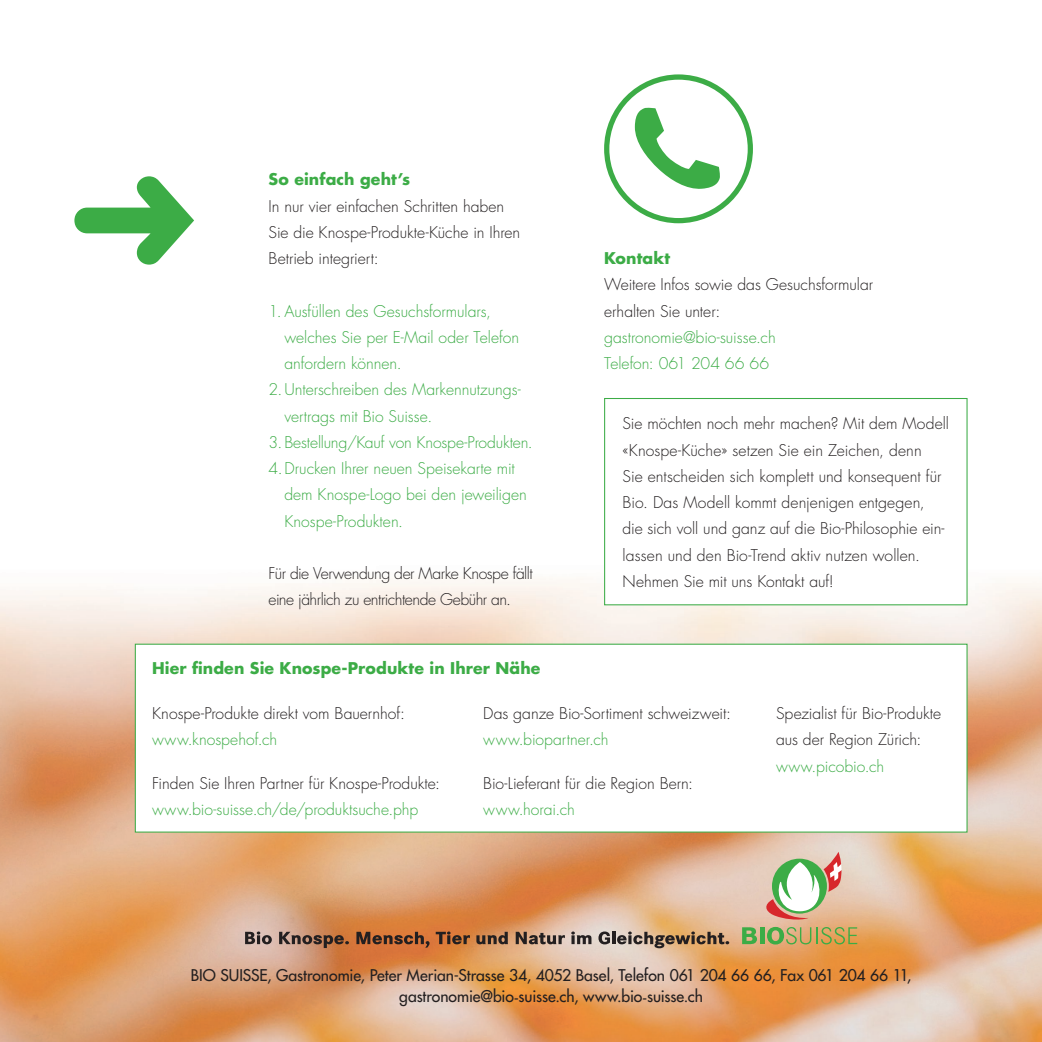
<style>
.page{position:relative;width:1042px;height:1042px;background:#fff}
.page>*{position:absolute;margin:0;border:0;box-sizing:border-box;transform-origin:0 0}
.t1{font:300 15.75px/26.2px "Futura Std";letter-spacing:-.005em;color:#231f20}
.t2{font:300 15.75px/26.2px "Futura Std";color:#3cac46}
.t3{font:500 15.75px/21px "Futura Std";letter-spacing:-.005em;color:#231f20;text-align:center}
.t4{font:300 15.75px/26.2px "Futura Std";letter-spacing:-.035em;color:#231f20}
.t5{font:700 15.75px "Futura Std";letter-spacing:.01em;color:#3cac46}
</style>
<div class="page">
<img style="left:0;top:564px;width:1042px;height:478px">
<div style="left:135px;top:644px;width:832px;height:188px;background:#fff;border:1px solid #3cac46"></div>
<svg style="left:742px;top:927px;width:15px;height:17px"></svg>
<hr style="left:760px;top:927px;width:4px;height:17px;background:#3cac46">
<svg style="left:767px;top:927px;width:90px;height:17px;background:#b0a861"></svg>
<svg style="left:763px;top:852px;width:78px;height:69px"></svg>
<svg style="left:245px;top:931px;width:27px;height:13px"></svg>
<svg style="left:279px;top:932px;width:70px;height:16px"></svg>
<svg style="left:356px;top:932px;width:73px;height:15px"></svg>
<svg style="left:436px;top:931px;width:34px;height:13px"></svg>
<svg style="left:476px;top:932px;width:32px;height:12px"></svg>
<svg style="left:516px;top:932px;width:49px;height:12px"></svg>
<svg style="left:571px;top:931px;width:20px;height:13px"></svg>
<svg style="left:598px;top:931px;width:131px;height:17px;background:#9e856c"></svg>
<div style="left:604px;top:398px;width:363px;height:207px;background:#fff"></div>
<div style="left:604px;top:398px;width:363px;height:207px;border:1px solid #3cac46"></div>
<div style="left:604px;top:74px;width:149px;height:149px;border:5px solid #3cac46;border-radius:50%"></div>
<svg style="left:635px;top:107px;width:85px;height:82px"></svg>
<svg style="left:74px;top:176px;width:120px;height:89px"></svg>
<p class="t5" style="left:269px;top:169px;width:143px">So einfach geht’s</p>
<p class="t1" style="left:269px;top:193px;width:253px">In nur vier einfachen Schritten haben<br>Sie die Knospe-Produkte-Küche in Ihren<br>Betrieb integriert:</p>
<p class="t2" style="left:284px;top:298px;width:236px;text-indent:-16px">1. Ausfüllen des Gesuchsformulars, welches Sie per E-Mail oder Telefon anfordern können.</p>
<p class="t2" style="left:284px;top:377px;width:238px;text-indent:-16px">2. Unterschreiben des Markennutzungs&shy;vertrags mit Bio Suisse.</p>
<p class="t2" style="left:269px;top:429px;width:266px">3. Bestellung/Kauf von Knospe-Produkten.</p>
<p class="t2" style="left:284px;top:456px;width:244px;text-indent:-16px">4. Drucken Ihrer neuen Speisekarte mit dem Knospe-Logo bei den jeweiligen<br>Knospe-Produkten.</p>
<p class="t4" style="left:269px;top:561px;width:266px">Für die Verwendung der Marke Knospe fällt eine jährlich zu entrichtende Gebühr an.</p>
<p class="t5" style="left:152px;top:658px;width:390px">Hier nden Sie Knospe-Produkte in Ihrer Nähe</p>
<p class="t5" style="left:604px;top:248px;width:68px">Kontakt</p>
<p class="t1" style="left:604px;top:272px;width:271px">Weitere Infos sowie das Gesuchsformular erhalten Sie unter:</p>
<p class="t2" style="left:604px;top:324px;width:173px">gastronomie@bio-suisse.ch<br>Telefon: 061 204 66 66</p>
<p class="t1" style="left:622px;top:411px;width:328px">Sie möchten noch mehr machen? Mit dem Modell «Knospe-Küche» setzen Sie ein Zeichen, denn<br>Sie entscheiden sich komplett und konsequent für Bio. Das Modell kommt denjenigen entgegen, die sich voll und ganz auf die Bio-Philosophie ein&shy;lassen und den Bio-Trend aktiv nutzen wollen.<br>Nehmen Sie mit uns Kontakt auf!</p>
<p class="t1" style="left:152px;top:701px;width:254px">Knospe-Produkte direkt vom Bauernhof:</p>
<p class="t2" style="left:152px;top:727px;width:127px">www.knospehof.ch</p>
<p class="t1" style="left:152px;top:770px;width:289px">Finden Sie Ihren Partner für Knospe-Produkte:</p>
<p class="t2" style="left:152px;top:797px;width:268px">www.bio-suisse.ch/de/produktsuche.php</p>
<p class="t1" style="left:483px;top:701px;width:249px">Das ganze Bio-Sortiment schweizweit:</p>
<p class="t2" style="left:483px;top:727px;width:127px">www.biopartner.ch</p>
<p class="t1" style="left:483px;top:770px;width:211px">Bio-Lieferant für die Region Bern:</p>
<p class="t2" style="left:483px;top:797px;width:93px">www.horai.ch</p>
<p class="t1" style="left:776px;top:701px;width:167px">Spezialist für Bio-Produkte aus der Region Zürich:</p>
<p class="t2" style="left:776px;top:753px;width:110px">www.picobio.ch</p>
<p class="t3" style="left:191px;top:965px;width:722px">BIO SUISSE, Gastronomie, Peter Merian-Strasse 34, 4052 Basel, Telefon 061 204 66 66, Fax 061 204 66 11, gastronomie@bio-suisse.ch, www.bio-suisse.ch</p>
</div>
